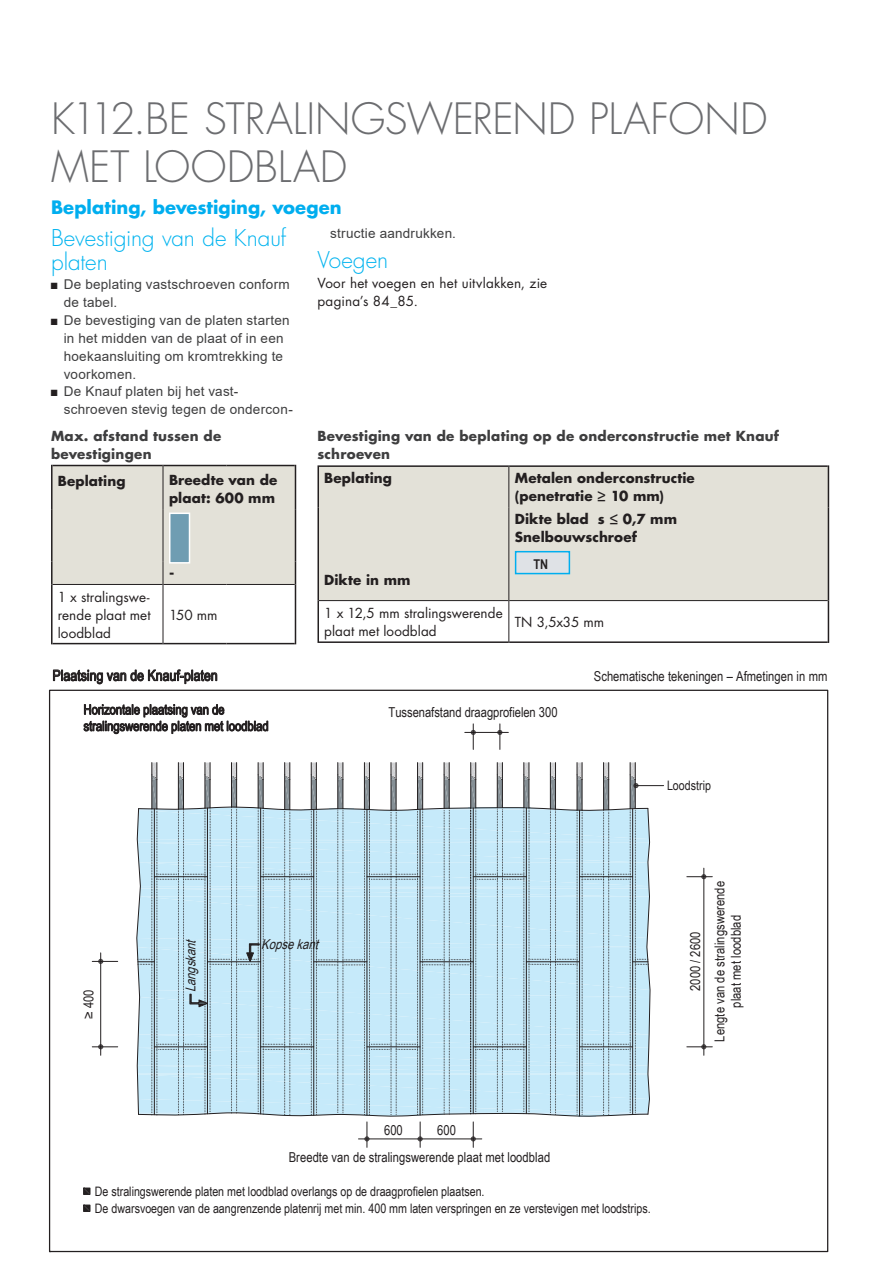
<style>
.page{position:relative;width:893px;height:1263px;background:#fff}
.page>*{position:absolute;margin:0;border:0;box-sizing:border-box;transform-origin:0 0}
.Überschrift_1__Ebene{font:300 42px/48px "Futura Std";letter-spacing:-.005em;color:#6c6d70}
.Fließtext_Überschrif{font:300 22.5px/24px "Futura Std";letter-spacing:-.005em;color:#00b3ef}
.Aufzählung_Blocksatz{font:300 22.5px "Futura Std";color:#00b3ef}
.Überschrift_2__Ebene{font:700 18px "Futura Std";color:#00aeef}
.t1{font:15px "Arial Narrow";letter-spacing:.005em;color:#231f20}
.t2{font:13.65px/16.4px "Arial Narrow";color:#231f20;text-align:center}
.t3{font:13.65px "Arial Narrow";letter-spacing:.005em;color:#221e1f}
.t4{font:italic 13.65px "Arial Narrow";color:#231f20}
.t5{font:13.5px/18px "Arial";letter-spacing:.015em;color:#3e3e3f}
.Tabellentext_Broschü{font:700 13.5px/18px "Futura Std";letter-spacing:.01em;color:#231f20}
.Fließtext_Überschrif-2{font:700 13.5px/18px "Futura Std";letter-spacing:.015em;color:#3e3e3f}
.Tabellentext_Broschü-2{font:13.5px/18px "Futura Std";letter-spacing:.005em;color:#231f20}
.Aufzählung_Broschüre{font:13.5px/18px "Futura Std";letter-spacing:.015em;color:#231f20}
.Tabellenkopf_fett_Br{font:700 13.5px "Futura Std";letter-spacing:.01em;color:#231f20}
.Tabellenkopf_fett_Br-2{font:700 13.5px "Arial Narrow";color:#231f20}
._07_Tabellentext_Bro{font:700 13.5px "Futura Std";color:#231f20}
.t6{font:13.05px/17px "Arial Narrow";color:#231f20}
.s1{font-family:"Arial Narrow";color:#231f20}
</style>
<div class="page">
<hr style="left:704px;top:868px;width:1px;height:187px;background:#231f20">
<hr style="left:465px;top:732px;width:43px;height:1px;background:#231f20">
<hr style="left:100px;top:953px;width:1px;height:102px;background:#231f20">
<svg style="left:471px;top:724px;width:5px;height:25px"></svg>
<svg style="left:497px;top:724px;width:5px;height:25px"></svg>
<svg style="left:92px;top:1044px;width:26px;height:5px"></svg>
<svg style="left:92px;top:959px;width:26px;height:5px"></svg>
<svg style="left:687px;top:1044px;width:25px;height:5px"></svg>
<svg style="left:687px;top:874px;width:25px;height:5px"></svg>
<div style="left:83px;top:1188px;width:7px;height:7px;border:1px solid #231f20"></div>
<svg style="left:84px;top:1188px;width:6px;height:6px"></svg>
<div style="left:83px;top:1205px;width:7px;height:7px;border:1px solid #231f20"></div>
<svg style="left:84px;top:1205px;width:6px;height:6px"></svg>
<svg style="left:136px;top:762px;width:528px;height:385px"></svg>
<div style="left:319px;top:467px;width:509px;height:133px;background:#e3e1d8"></div>
<svg style="left:319px;top:601px;width:509px;height:40px"></svg>
<hr style="left:319px;top:465px;width:189px;height:2px;background:#231f20">
<hr style="left:317px;top:465px;width:2px;height:42px;background:#231f20">
<hr style="left:509px;top:465px;width:319px;height:2px;background:#231f20">
<hr style="left:828px;top:465px;width:1px;height:42px;background:#231f20">
<hr style="left:317px;top:507px;width:2px;height:94px;background:#231f20">
<hr style="left:828px;top:507px;width:1px;height:94px;background:#231f20">
<hr style="left:317px;top:601px;width:2px;height:42px;background:#231f20">
<hr style="left:828px;top:601px;width:1px;height:42px;background:#231f20">
<hr style="left:319px;top:641px;width:189px;height:2px;background:#231f20">
<hr style="left:509px;top:641px;width:319px;height:2px;background:#231f20">
<hr style="left:508px;top:465px;width:1px;height:42px;background:#231f20">
<hr style="left:508px;top:507px;width:1px;height:94px;background:#231f20">
<hr style="left:508px;top:601px;width:1px;height:42px;background:#231f20">
<hr style="left:319px;top:600px;width:189px;height:1px;background:#231f20">
<hr style="left:509px;top:600px;width:319px;height:1px;background:#231f20">
<div style="left:516px;top:552px;width:53px;height:22px;background:#dfe2e6"></div>
<div style="left:515px;top:551px;width:55px;height:23px;border:2px solid #00aeef"></div>
<hr style="left:51px;top:465px;width:2px;height:44px;background:#231f20">
<hr style="left:51px;top:509px;width:2px;height:52px;background:#231f20">
<hr style="left:51px;top:561px;width:2px;height:23px;background:#231f20">
<hr style="left:51px;top:584px;width:2px;height:60px;background:#231f20">
<svg style="left:52px;top:465px;width:244px;height:179px"></svg>
<hr style="left:163px;top:584px;width:1px;height:60px;background:#231f20">
<hr style="left:295px;top:465px;width:1px;height:44px;background:#231f20">
<hr style="left:295px;top:509px;width:1px;height:52px;background:#231f20">
<hr style="left:53px;top:584px;width:110px;height:1px;background:#231f20">
<hr style="left:163px;top:584px;width:63px;height:1px;background:#231f20">
<hr style="left:226px;top:584px;width:69px;height:1px;background:#231f20">
<div style="left:169px;top:512px;width:21px;height:52px;background:#6f9db2;border:2px solid #fff"></div>
<p class="Überschrift_1__Ebene" style="left:51px;top:96px;width:718px">K112.BE STRALINGSWEREND PLAFOND<br>MET LOODBLAD</p>
<p class="Überschrift_2__Ebene" style="left:51px;top:195px;width:292px">Beplating, bevestiging, voegen</p>
<p class="Fließtext_Überschrif" style="left:51px;top:226px;width:237px">Bevestiging van de Knauf platen</p>
<p class="t5" style="left:64px;top:275px;width:228px;text-indent:-13px"><span class="s1">■</span> De beplating vastschroeven conform de tabel.</p>
<p class="t5" style="left:64px;top:311px;width:227px;text-indent:-13px"><span class="s1">■</span> De bevestiging van de platen starten in het midden van de plaat of in een hoekaansluiting om kromtrekking te voorkomen.</p>
<p class="t5" style="left:64px;top:382px;width:231px;text-indent:-13px"><span class="s1">■</span> De Knauf platen bij het vast&shy;schroeven stevig tegen de ondercon-</p>
<p class="t5" style="left:330px;top:225px;width:127px">structie aandrukken.</p>
<p class="Aufzählung_Blocksatz" style="left:317px;top:247px;width:72px">Voegen</p>
<p class="Aufzählung_Broschüre" style="left:317px;top:274px;width:231px">Voor het voegen en het uitvlakken, zie pagina’s 84_85.</p>
<p class="Fließtext_Überschrif-2" style="left:51px;top:427px;width:172px">Max. afstand tussen de bevestigingen</p>
<p class="Fließtext_Überschrif-2" style="left:317px;top:427px;width:463px">Bevestiging van de beplating op de onderconstructie met Knauf schroeven</p>
<p class="Tabellenkopf_fett_Br" style="left:58px;top:472px;width:69px">Beplating</p>
<p class="Tabellentext_Broschü" style="left:169px;top:471px;width:110px">Breedte van de plaat: 600 mm</p>
<p class="Tabellenkopf_fett_Br" style="left:324px;top:469px;width:69px">Beplating</p>
<p class="Tabellentext_Broschü" style="left:515px;top:469px;width:181px">Metalen onderconstructie (penetratie ≥ 10 mm)</p>
<p class="Tabellentext_Broschü" style="left:515px;top:510px;width:164px">Dikte blad s ≤ 0,7 mm</p>
<p class="Tabellentext_Broschü" style="left:515px;top:528px;width:124px">Snelbouwschroef</p>
<p class="Tabellenkopf_fett_Br-2" style="left:533px;top:554px;width:16px">TN</p>
<p class="_07_Tabellentext_Bro" style="left:169px;top:564px;width:7px">-</p>
<p class="Tabellentext_Broschü" style="left:324px;top:571px;width:88px">Dikte in mm</p>
<p class="Tabellentext_Broschü-2" style="left:58px;top:588px;width:94px;text-align:justify">1 x stralingswe&shy;rende plaat met loodblad</p>
<p class="Tabellentext_Broschü-2" style="left:169px;top:606px;width:50px">150 mm</p>
<p class="Tabellentext_Broschü-2" style="left:324px;top:604px;width:180px">1 x 12,5 mm stralingswerende plaat met loodblad</p>
<p class="Tabellentext_Broschü-2" style="left:515px;top:613px;width:91px">TN 3,5x35 mm</p>
<p class="t1" style="left:53px;top:664px;width:167px">Plaatsing van de Knauf-platen</p>
<p class="t2" style="left:594px;top:668px;width:235px">Schematische tekeningen – Afmetingen in mm</p>
<p class="t2" style="left:84px;top:701px;width:187px;text-align:left">Horizontale plaatsing van de stralingswerende platen met loodblad</p>
<p class="t2" style="left:389px;top:704px;width:170px">Tussenafstand draagprofielen 300</p>
<p class="t6" style="left:667px;top:777px;width:46px">Loodstrip</p>
<p class="t2" style="left:80px;top:1019px;width:31px;rotate:-90deg">≥ 400</p>
<p class="t4" style="left:181px;top:992px;width:58px;rotate:-90deg">Langskant</p>
<p class="t4" style="left:261px;top:934px;width:63px">Kopsekant</p>
<p class="t2" style="left:384px;top:1122px;width:20px">600</p>
<p class="t2" style="left:437px;top:1122px;width:20px">600</p>
<p class="t3" style="left:289px;top:1147px;width:263px">Breedte van de stralingswerende plaat met loodblad</p>
<p class="t6" style="left:95px;top:1183px;width:557px">De stralingswerende platen met loodblad overlangs op de draagprofielen plaatsen.<br>De dwarsvoegen van de aangrenzende platenrij met min. 400 mm laten verspringen en ze verstevigen met loodstrips.</p>
<p class="t2" style="left:687px;top:991px;width:61px;rotate:-90deg">2000 / 2600</p>
<p class="t2" style="left:711px;top:1042px;width:162px;rotate:-90deg">Lengte van de stralingswerende plaat met loodblad</p>
</div>
